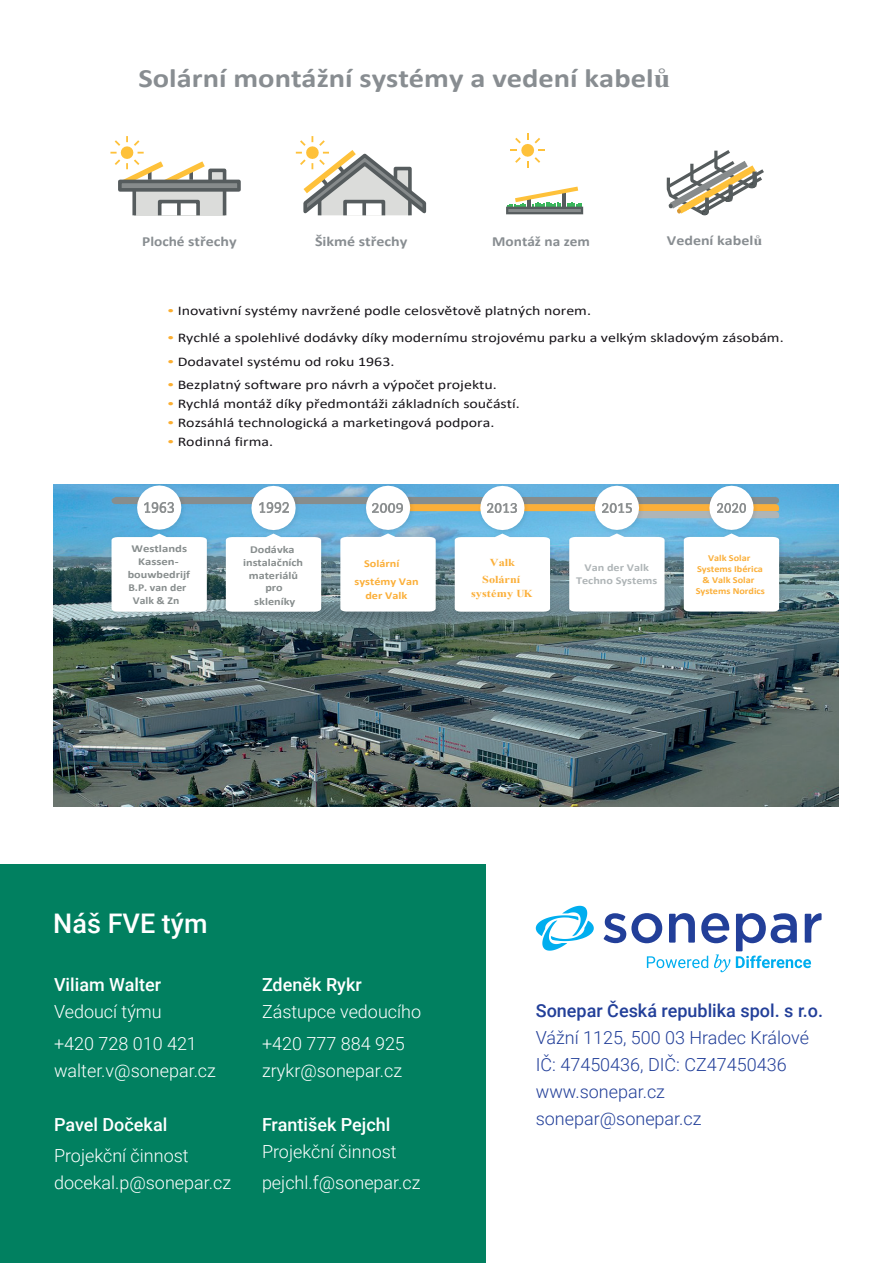
<style>
.page{position:relative;width:893px;height:1263px;background:#fff}
.page>*{position:absolute;margin:0;border:0;box-sizing:border-box;transform-origin:0 0}
.t1{font:500 27px "Roboto";color:#fff}
.t2{font:700 26.55px "Calibri";color:#888d91;scale:1.15 1}
.t3{font:300 18px/31.2px "Roboto";color:#fff}
.t4{font:300 18px/27px "Roboto";color:#223f99}
.t5{font:500 18px "Roboto";color:#fff}
.t6{font:500 18px "Roboto";color:#223f99}
.t7{font:700 13.95px "Calibri";color:#888d91;scale:1.1 1}
.t8{font:700 13.95px "Calibri";color:#888d91;scale:1.15 1}
.t9{font:13.2px "Calibri";color:#171419;scale:1.2 1}
.t10{font:700 10.65px/12.9px "Calibri";color:#878d8d;text-align:center;scale:1.2 1}
.t11{font:700 10.65px/12.6px "Calibri";color:#878d8d;text-align:center;scale:1.15 1}
.t12{font:700 10.65px/17.4px "Calibri";color:#fbaf39;scale:1.15 1}
.t13{font:700 10.65px/12.6px "Calibri";color:#afb5b7;text-align:center;scale:1.15 1}
.t14{font:700 10.65px/17.4px "Times New Roman";color:#fbaf39;text-align:center;scale:1.15 1}
.t15{font:700 9.3px/11.1px "Calibri";color:#fbaf39;text-align:center;scale:1.1 1}
.s1{font-family:"Times New Roman"}
.s2{font-family:"Times New Roman";color:#fbae31}
</style>
<div class="page">
<div style="left:0;top:864px;width:486px;height:399px;background:#018060"></div>
<img style="left:53px;top:484px;width:786px;height:323px">
<img style="left:563px;top:612px;width:110px;height:8px">
<img style="left:360px;top:484px;width:59px;height:1px">
<img style="left:589px;top:484px;width:58px;height:1px">
<img style="left:703px;top:484px;width:59px;height:1px">
<img style="left:474px;top:484px;width:59px;height:1px">
<img style="left:131px;top:484px;width:59px;height:1px">
<img style="left:245px;top:484px;width:59px;height:1px">
<img style="left:106px;top:527px;width:109px;height:93px">
<img style="left:220px;top:612px;width:110px;height:8px">
<img style="left:335px;top:612px;width:110px;height:12px">
<img style="left:447px;top:612px;width:110px;height:8px">
<img style="left:678px;top:527px;width:109px;height:93px">
<svg style="left:112px;top:485px;width:667px;height:127px"></svg>
<img style="left:602px;top:503px;width:29px;height:9px">
<div style="left:134px;top:190px;width:91px;height:25px;background:#dbdcda"></div>
<div style="left:208px;top:170px;width:17px;height:11px;background:#dbdcda"></div>
<hr style="left:223px;top:190px;width:3px;height:25px;background:#565c5e">
<svg style="left:132px;top:192px;width:4px;height:23px"></svg>
<div style="left:120px;top:181px;width:119px;height:9px;background:#878b8c"></div>
<div style="left:118px;top:180px;width:123px;height:12px;border:4px solid #565c5e"></div>
<div style="left:208px;top:169px;width:18px;height:14px;border:4px solid #565c5e"></div>
<div style="left:160px;top:202px;width:38px;height:13px;background:#fff"></div>
<div style="left:158px;top:200px;width:42px;height:17px;border:4px solid #565c5e"></div>
<svg style="left:177px;top:202px;width:4px;height:13px"></svg>
<svg style="left:110px;top:136px;width:101px;height:54px"></svg>
<svg style="left:296px;top:136px;width:131px;height:80px"></svg>
<svg style="left:666px;top:150px;width:98px;height:66px"></svg>
<img style="left:702px;top:197px;width:7px;height:17px">
<svg style="left:506px;top:187px;width:77px;height:27px"></svg>
<svg style="left:511px;top:133px;width:33px;height:34px"></svg>
<svg style="left:536px;top:906px;width:58px;height:45px"></svg>
<svg style="left:604px;top:913px;width:218px;height:59px"></svg>
<h2 class="t2" style="left:138px;top:59px;width:464px">Solární montážní systémy a vedení kabel<span class="s1">ů</span></h2>
<p class="t7" style="left:142px;top:231px;width:87px">Ploché střechy</p>
<p class="t8" style="left:315px;top:231px;width:82px">Šikmé střechy</p>
<p class="t7" style="left:492px;top:231px;width:90px">Montáž na zem</p>
<p class="t8" style="left:667px;top:231px;width:84px">Vedení kabel<span class="s1">ů</span></p>
<p class="t9" style="left:167px;top:302px;width:355px"><span class="s2">•</span> Inovativní systémy navržené podle celosvětově platných norem.</p>
<p class="t9" style="left:167px;top:329px;width:515px"><span class="s2">•</span> Rychlé a spolehlivé dodávky díky modernímu strojovému parku a velkým skladovým zásobám.</p>
<p class="t9" style="left:167px;top:352px;width:191px"><span class="s2">•</span> Dodavatel systému od roku 1963.</p>
<p class="t9" style="left:167px;top:375px;width:276px"><span class="s2">•</span> Bezplatný software pro návrh a výpočet projektu.</p>
<p class="t9" style="left:167px;top:395px;width:295px"><span class="s2">•</span> Rychlá montáž díky předmontáži základních součástí.</p>
<p class="t9" style="left:167px;top:413px;width:274px"><span class="s2">•</span> Rozsáhlá technologická a marketingová podpora.</p>
<p class="t9" style="left:167px;top:432px;width:90px"><span class="s2">•</span> Rodinná firma.</p>
<p class="t10" style="left:128px;top:542px;width:53px">Westlands<br>Kassen&shy;bouwbedrijf<br>B.P. van der<br>Valk &amp; Zn</p>
<p class="t11" style="left:243px;top:543px;width:54px">Dodávka instalačních materiálů pro</p>
<p class="t11" style="left:254px;top:595px;width:37px">skleníky</p>
<p class="t12" style="left:355px;top:555px;width:57px;text-indent:9px">Solární systémy Van</p>
<p class="t12" style="left:365px;top:586px;width:38px">der Valk</p>
<p class="t14" style="left:482px;top:553px;width:35px">Valk<br>Solární</p>
<p class="t14" style="left:471px;top:584px;width:55px">systémy UK</p>
<p class="t13" style="left:576px;top:561px;width:72px">Van der Valk<br>Techno Systems</p>
<p class="t15" style="left:696px;top:552px;width:64px">Valk Solar<br>Systems Ibérica &amp; Valk Solar<br>Systems Nordics</p>
<h1 class="t1" style="left:53px;top:904px;width:156px">Náš FVE tým</h1>
<h3 class="t5" style="left:54px;top:972px;width:109px">Viliam Walter</h3>
<h3 class="t3" style="left:54px;top:996px;width:144px">Vedoucí týmu +420 728 010 421</h3>
<h3 class="t3" style="left:54px;top:1054px;width:163px">walter.v@sonepar.cz</h3>
<h3 class="t5" style="left:54px;top:1112px;width:115px">Pavel Dočekal</h3>
<h3 class="t3" style="left:54px;top:1141px;width:179px;line-height:27px">Projekční činnost docekal.p@sonepar.cz</h3>
<h3 class="t5" style="left:262px;top:972px;width:101px">Zdeněk Rykr</h3>
<h3 class="t3" style="left:262px;top:996px;width:161px">Zástupce vedoucího +420 777 884 925</h3>
<h3 class="t3" style="left:262px;top:1054px;width:142px">zrykr@sonepar.cz</h3>
<h3 class="t5" style="left:262px;top:1112px;width:130px">František Pejchl</h3>
<h3 class="t3" style="left:262px;top:1135px;width:160px">Projekční činnost pejchl.f@sonepar.cz</h3>
<h3 class="t6" style="left:536px;top:998px;width:289px">Sonepar Česká republika spol. s r.o.</h3>
<h3 class="t4" style="left:536px;top:1024px;width:275px">Vážní 1125, 500 03 Hradec Králové<br>IČ: 47450436, DIČ: CZ47450436 www.sonepar.cz sonepar@sonepar.cz</h3>
</div>
